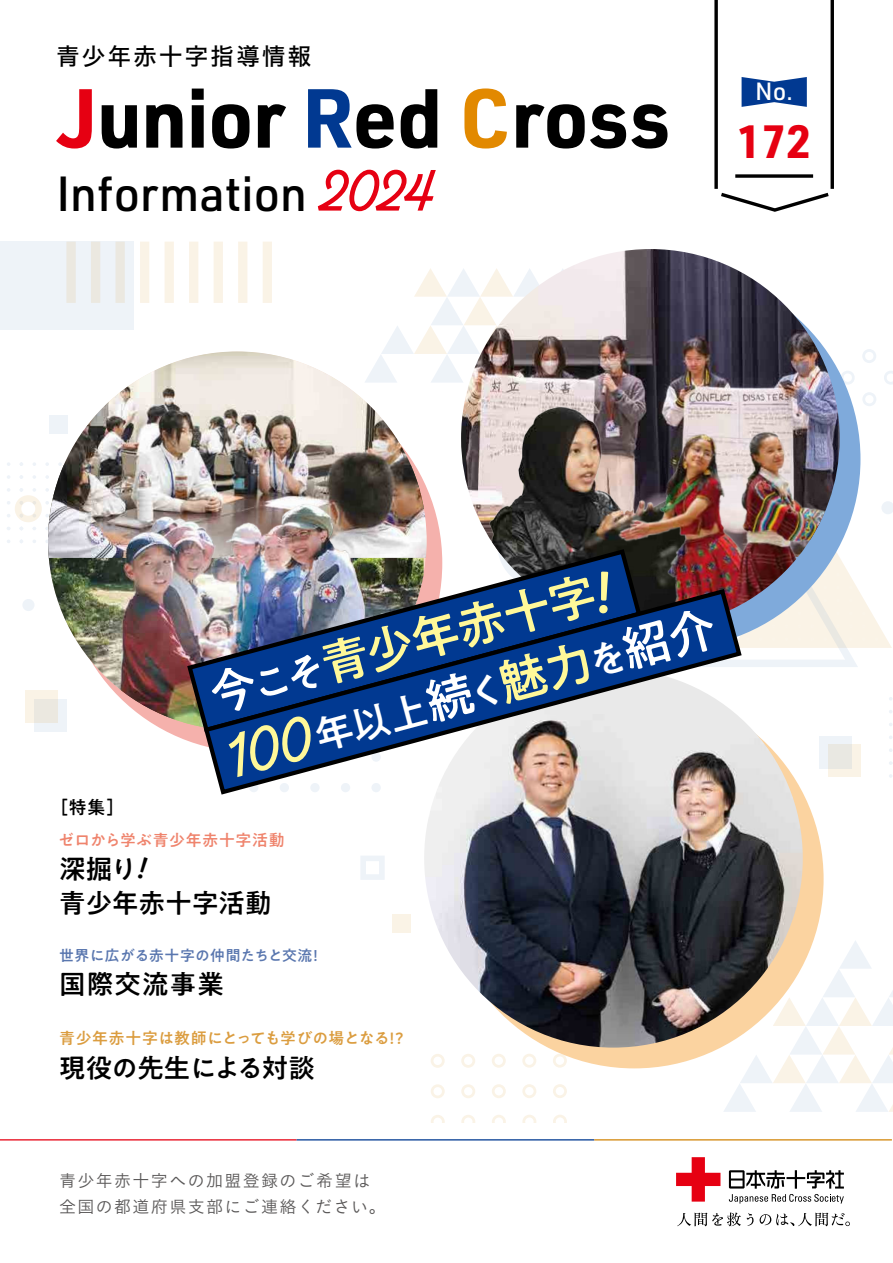
<style>
.page{position:relative;width:893px;height:1263px;background:#fff}
.page>*{position:absolute;margin:0;border:0;box-sizing:border-box;transform-origin:0 0}
.t1{font:700 81.75px "URWDIN";letter-spacing:-.015em;color:#000}
.t2{font:500 48.6px "PA1 Gothic Std";color:#fff899}
.t3{font:500 48.3px "URWDIN";letter-spacing:-.005em;color:#000}
.t4{font:700 45.75px "URWDIN";color:#e60012}
.t5{font:500 39px "PA1 Gothic Std";color:#fff}
.t6{font:500 26.55px "PA1 Gothic Std";color:#000}
.t7{font:500 26.55px "PA1 Gothic Std";letter-spacing:-.03em;color:#000}
.t8{font:500 24.45px "URWDIN";color:#fff}
.t9{font:23.4px "Hiragino UD Sans F Std N W5";letter-spacing:.1em;color:#000}
.t10{font:500 18px "PA1 Gothic Std";color:#000}
.t11{font:16.95px/26.5px "Koburina Go Std W3";letter-spacing:.08em;color:#595757}
.t12{font:500 15.9px "PA1 Gothic Std";letter-spacing:.01em;color:#db9d40}
.t13{font:500 15.9px "PA1 Gothic Std";letter-spacing:.04em;color:#ef846d}
.t14{font:500 14.85px "PA1 Gothic Std";letter-spacing:.015em;color:#5a77af}
.s1{color:#e60012}
.s2{color:#013991}
.s3{color:#e28900}
.s4{font-family:"Alkaline";font-weight:400;font-size:49.65px;color:#e60012}
.s5{color:#fff}
.s6{font-size:41.4px;color:#fff}
.s7{font-family:"Alkaline";font-weight:400;font-size:52.05px;color:#fff899}
.s8{font-size:48.6px}
.s9{font-size:48.6px;color:#fff899}
</style>
<div class="page">
<svg style="left:383px;top:268px;width:78px;height:115px"></svg>
<svg style="left:716px;top:941px;width:177px;height:171px"></svg>
<div style="left:392px;top:914px;width:19px;height:19px;background:#faf3e6"></div>
<div style="left:828px;top:744px;width:32px;height:33px;background:#faf3e6"></div>
<svg style="left:819px;top:736px;width:33px;height:32px"></svg>
<div style="left:34px;top:699px;width:33px;height:32px;background:#eef3f8"></div>
<svg style="left:26px;top:690px;width:22px;height:33px"></svg>
<div style="left:22px;top:599px;width:13px;height:12px;background:#eef3f8;border-radius:50%"></div>
<div style="left:15px;top:495px;width:27px;height:27px;border:7px solid #d28508;border-radius:50%"></div>
<svg style="left:744px;top:501px;width:149px;height:166px"></svg>
<svg style="left:553px;top:1115px;width:14px;height:8px"></svg>
<svg style="left:553px;top:1084px;width:14px;height:14px"></svg>
<svg style="left:553px;top:1054px;width:14px;height:14px"></svg>
<svg style="left:431px;top:1115px;width:14px;height:8px"></svg>
<svg style="left:461px;top:1115px;width:14px;height:8px"></svg>
<svg style="left:492px;top:1115px;width:14px;height:8px"></svg>
<svg style="left:522px;top:1115px;width:14px;height:8px"></svg>
<svg style="left:431px;top:1084px;width:14px;height:14px"></svg>
<svg style="left:461px;top:1084px;width:14px;height:14px"></svg>
<svg style="left:492px;top:1084px;width:14px;height:14px"></svg>
<svg style="left:522px;top:1084px;width:14px;height:14px"></svg>
<svg style="left:431px;top:1054px;width:14px;height:14px"></svg>
<svg style="left:461px;top:1054px;width:14px;height:14px"></svg>
<svg style="left:492px;top:1054px;width:14px;height:14px"></svg>
<svg style="left:522px;top:1054px;width:14px;height:14px"></svg>
<svg style="left:840px;top:371px;width:15px;height:14px"></svg>
<svg style="left:862px;top:392px;width:14px;height:14px"></svg>
<svg style="left:862px;top:349px;width:14px;height:14px"></svg>
<svg style="left:884px;top:371px;width:9px;height:14px"></svg>
<div style="left:0;top:242px;width:134px;height:88px;background:#eef3f8"></div>
<div style="left:66px;top:242px;width:10px;height:61px;background:#ebe8e0"></div>
<div style="left:91px;top:242px;width:9px;height:61px;background:#ebe8e0"></div>
<div style="left:115px;top:242px;width:10px;height:61px;background:#ebe8e0"></div>
<div style="left:140px;top:242px;width:9px;height:61px;background:#faf3e6"></div>
<div style="left:165px;top:242px;width:9px;height:61px;background:#faf3e6"></div>
<div style="left:189px;top:242px;width:9px;height:61px;background:#faf3e6"></div>
<div style="left:214px;top:242px;width:9px;height:61px;background:#faf3e6"></div>
<div style="left:238px;top:242px;width:9px;height:61px;background:#faf3e6"></div>
<div style="left:263px;top:242px;width:9px;height:61px;background:#faf3e6"></div>
<div style="left:445px;top:690px;width:379px;height:378px;background:#fbd3a0;border-radius:50%"></div>
<img style="left:424px;top:669px;width:379px;height:378px;border-radius:189px">
<svg style="left:676px;top:1157px;width:44px;height:44px"></svg>
<svg style="left:729px;top:1170px;width:115px;height:33px"></svg>
<svg style="left:677px;top:1212px;width:64px;height:14px"></svg>
<svg style="left:747px;top:1213px;width:6px;height:13px"></svg>
<svg style="left:760px;top:1212px;width:90px;height:14px"></svg>
<svg style="left:317px;top:169px;width:119px;height:43px"></svg>
<svg style="left:735px;top:174px;width:78px;height:4px"></svg>
<svg style="left:742px;top:77px;width:65px;height:30px;background:#2a59a3"></svg>
<svg style="left:721px;top:192px;width:108px;height:20px"></svg>
<svg style="left:714px;top:0;width:4px;height:189px"></svg>
<svg style="left:830px;top:0;width:4px;height:189px"></svg>
<hr style="left:0;top:1139px;width:297px;height:1px;background:#e60012">
<hr style="left:297px;top:1139px;width:297px;height:1px;background:#013991">
<hr style="left:594px;top:1139px;width:298px;height:1px;background:#d28508">
<img style="left:461px;top:249px;width:379px;height:287px">
<img style="left:488px;top:336px;width:197px;height:211px">
<img style="left:557px;top:386px;width:283px;height:242px">
<img style="left:48px;top:558px;width:137px;height:172px">
<img style="left:48px;top:351px;width:379px;height:207px">
<img style="left:185px;top:547px;width:459px;height:188px">
<img style="left:201px;top:586px;width:543px;height:211px">
<svg style="left:227px;top:716px;width:85px;height:62px;background:#3c628c"></svg>
<svg style="left:549px;top:503px;width:84px;height:110px;background:#23385b"></svg>
<h3 class="t9" style="left:56px;top:39px;width:256px">青少年赤十字指導情報</h3>
<h1 class="t1" style="left:58px;top:72px;width:614px"><span class="s1">J</span>unior <span class="s2">R</span>ed <span class="s3">C</span>ross</h1>
<h3 class="t3" style="left:56px;top:166px;width:379px">Information <span class="s4">2024</span></h3>
<h3 class="t8" style="left:755px;top:77px;width:40px">No.</h3>
<h3 class="t4" style="left:737px;top:115px;width:76px">172</h3>
<p class="t10" style="left:50px;top:797px;width:76px">［特集］</p>
<h2 class="t2" style="left:202px;top:668px;width:400px;rotate:-15deg"><span class="s5">今</span><span class="s6">こそ</span>青少年赤十字</h2>
<h3 class="t5" style="left:222px;top:738px;width:507px;rotate:-15deg"><span class="s7">100</span> 年以上<span class="s8">続</span>く<span class="s9">魅力</span>を<span class="s8">紹介</span></h3>
<p class="t13" style="left:59px;top:830px;width:228px">ゼロから学ぶ青少年赤十字活動</p>
<h3 class="t6" style="left:59px;top:853px;width:79px">深掘り</h3>
<h3 class="t6" style="left:59px;top:887px;width:214px">青少年赤十字活動</h3>
<p class="t14" style="left:59px;top:947px;width:265px">世界に広がる赤十字の仲間たちと交流！</p>
<h3 class="t6" style="left:59px;top:968px;width:166px">国際交流事業</h3>
<p class="t12" style="left:59px;top:1028px;width:346px">青少年赤十字は教師にとっても学びの場となる!?</p>
<h3 class="t7" style="left:59px;top:1052px;width:257px">現役の先生による対談</h3>
<p class="t11" style="left:59px;top:1167px;width:328px">青少年赤十字への加盟登録のご希望は全国の都道府県支部にご連絡ください。</p>
</div>
